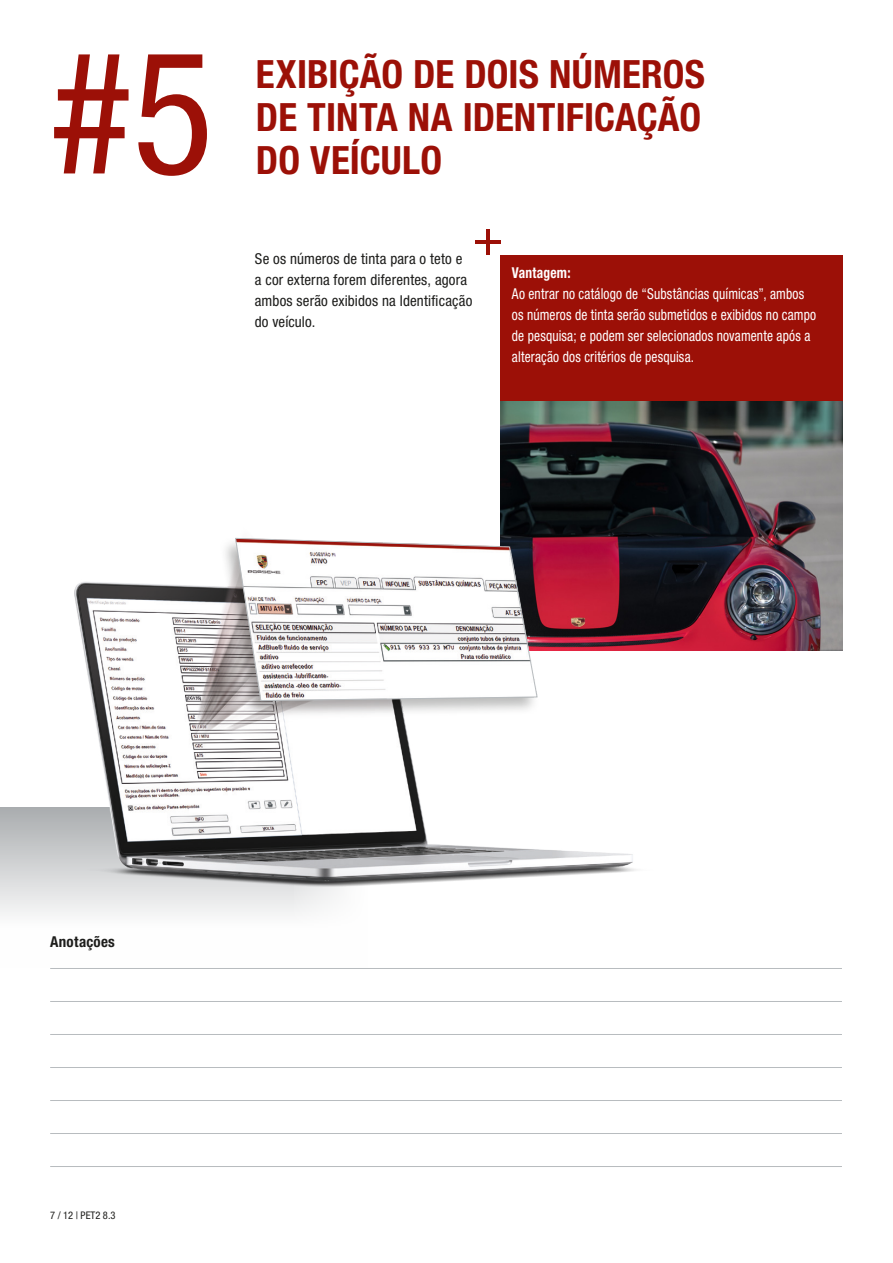
<style>
.page{position:relative;width:893px;height:1263px;background:#fff}
.page>*{position:absolute;margin:0;border:0;box-sizing:border-box;transform-origin:0 0}
.t1{font:condensed 171.45px "Helvetica Neue LT Std";color:#9c1007}
.t2{font:700 condensed 39px/43px "Helvetica Neue LT Std";color:#9c1007;text-align:justify}
.t3{font:condensed 15px/21px "Helvetica Neue LT Std";letter-spacing:.01em;color:#fff;scale:.9 1}
.t4{font:condensed 15px/21px "Helvetica Neue LT Std";letter-spacing:.01em;color:#1d1d1b}
.t5{font:700 condensed 15px "Helvetica Neue LT Std";letter-spacing:.015em;color:#fff;scale:.9 1}
.t6{font:700 condensed 15px "Helvetica Neue LT Std";letter-spacing:.02em;color:#1d1d1b}
.t7{font:condensed 10.5px "Helvetica Neue LT Std";color:#1d1d1b}
</style>
<div class="page">
<div style="left:0;top:807px;width:415px;height:160px;background:linear-gradient(to bottom,#aeb1b3,#fff)"></div>
<div style="left:294px;top:796px;width:152px;height:172px;background:#fff"></div>
<img style="left:500px;top:401px;width:343px;height:250px">
<div style="left:500px;top:255px;width:343px;height:146px;background:#9c1007"></div>
<hr style="left:486px;top:230px;width:4px;height:25px;background:#9c1007">
<hr style="left:475px;top:241px;width:25px;height:3px;background:#9c1007">
<img style="left:47px;top:516px;width:623px;height:401px">
<hr style="left:50px;top:968px;width:792px;height:1px;background:#b8bcbf">
<hr style="left:50px;top:1001px;width:792px;height:1px;background:#b8bcbf">
<hr style="left:50px;top:1034px;width:792px;height:1px;background:#b8bcbf">
<hr style="left:50px;top:1067px;width:792px;height:1px;background:#b8bcbf">
<hr style="left:50px;top:1100px;width:792px;height:1px;background:#b8bcbf">
<hr style="left:50px;top:1133px;width:792px;height:1px;background:#b8bcbf">
<hr style="left:50px;top:1166px;width:792px;height:1px;background:#b8bcbf">
<svg style="left:235px;top:537px;width:303px;height:164px"></svg>
<h1 class="t1" style="left:50px;top:14px;width:165px">#5</h1>
<h2 class="t2" style="left:256px;top:52px;width:450px">EXIBIÇÃO DE DOIS NÚMEROS DE TINTA NA IDENTIFICAÇÃO DO VEÍCULO</h2>
<p class="t4" style="left:255px;top:248px;width:219px">Se os números de tinta para o teto e a cor externa forem diferentes, agora ambos serão exibidos na Identificação do veículo.</p>
<p class="t5" style="left:512px;top:264px;width:67px">Vantagem:</p>
<p class="t3" style="left:512px;top:283px;width:339px">Ao entrar no catálogo de “Substâncias químicas”, ambos os números de tinta serão submetidos e exibidos no campo de pesquisa; e podem ser selecionados novamente após a alteração dos critérios de pesquisa.</p>
<p class="t6" style="left:50px;top:933px;width:66px">Anotações</p>
<p class="t7" style="left:50px;top:1209px;width:67px">7 / 12 | PET2 8.3</p>
</div>
